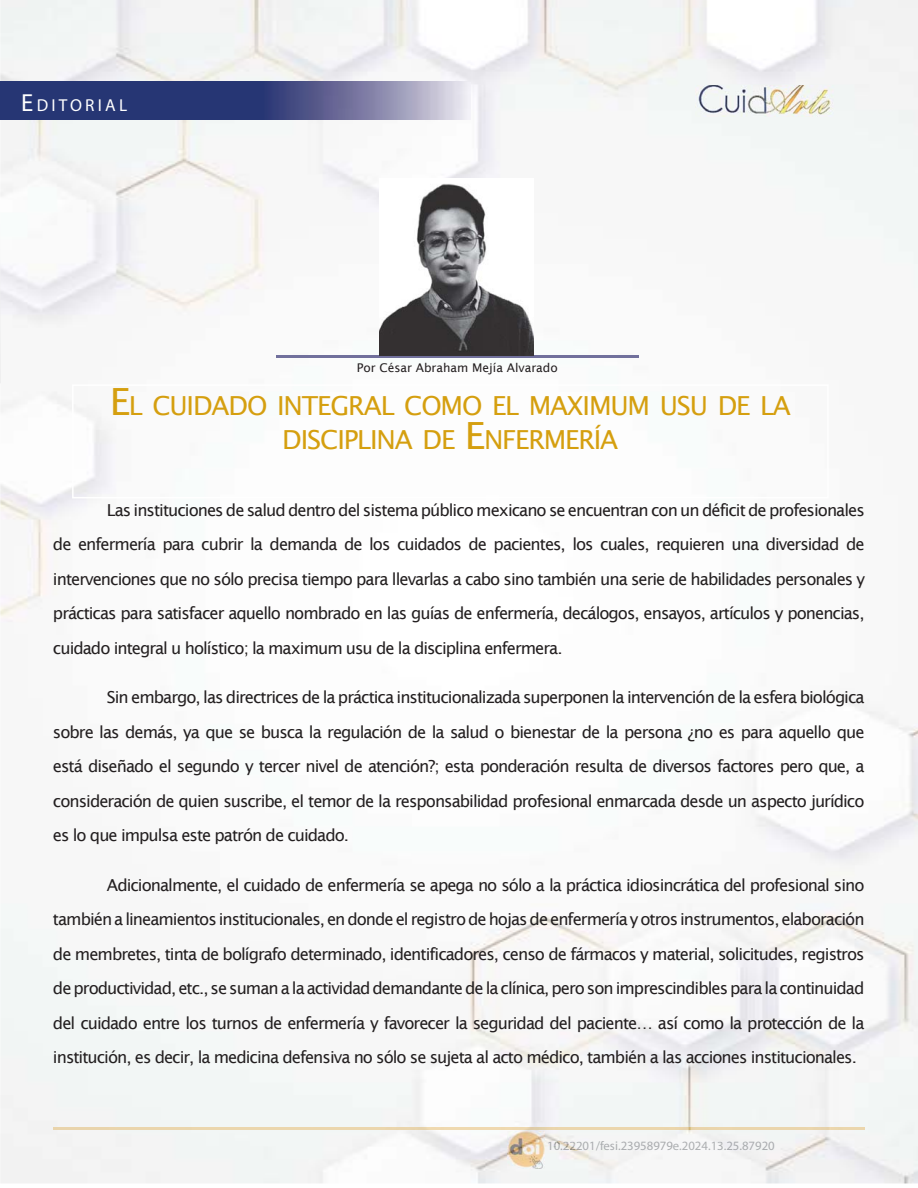
<style>
.page{position:relative;width:918px;height:1188px;background:#fff}
.page>*{position:absolute;margin:0;border:0;box-sizing:border-box;transform-origin:0 0}
.t1{font:26.25px/34.5px "Lucida Sans";letter-spacing:-.045em;color:#d59f0f;text-align:center}
.t2{font:17.4px "Myriad Pro";letter-spacing:.185em;color:#fff}
.t3{font:16.5px/34.5px "Lucida Sans";letter-spacing:-.06em;color:#231f20;text-align:justify}
.t4{font:12.75px "Myriad Pro";color:#aaacaf}
.t5{font:12px "Lucida Sans";color:#231f20}
.s1{font-size:24.75px}
.s2{font-size:37.5px}
.s3{color:#aaacad}
.s4{color:#a8a7a1}
.s5{color:#abadb0}
.s6{color:#aaadaf}
.s7{color:#a9abad}
.s8{color:#adb0b2}
.s9{color:#adafb1}
.s10{color:#a5a8aa}
.s11{color:#a7a9ad}
.s12{color:#a9acae}
</style>
<div class="page">
<img style="left:0;top:0;width:918px;height:1184px">
<div style="left:549px;top:1141px;width:225px;height:10px;background:#f4f5f5"></div>
<img style="left:54px;top:1128px;width:811px;height:1px">
<img style="left:507px;top:1132px;width:37px;height:37px">
<img style="left:0;top:81px;width:470px;height:38px">
<img style="left:696px;top:85px;width:138px;height:32px">
<img style="left:276px;top:356px;width:363px;height:1px">
<img style="left:379px;top:178px;width:154px;height:178px">
<p class="t2" style="left:21px;top:95px;width:107px"><span class="s1">E</span>DITORIAL</p>
<p class="t5" style="left:357px;top:360px;width:203px">Por César Abraham Mejía Alvarado</p>
<h1 class="t1" style="left:110px;top:388px;width:683px"><span class="s2">E</span>L CUIDADO INTEGRAL COMO EL MAXIMUM USU DE LA<br>DISCIPLINA DE <span class="s2">E</span>NFERMERÍA</h1>
<p class="t3" style="left:53px;top:492px;width:814px;text-indent:54px">Las instituciones de salud dentro del sistema público mexicano se encuentran con un déficit de profesionales de enfermería para cubrir la demanda de los cuidados de pacientes, los cuales, requieren una diversidad de intervenciones que no sólo precisa tiempo para llevarlas a cabo sino también una serie de habilidades personales y prácticas para satisfacer aquello nombrado en las guías de enfermería, decálogos, ensayos, artículos y ponencias, cuidado integral u holístico; la maximum usu de la disciplina enfermera.</p>
<p class="t3" style="left:53px;top:680px;width:813px;text-indent:54px">Sin embargo, las directrices de la práctica institucionalizada superponen la intervención de la esfera biológica sobre las demás, ya que se busca la regulación de la salud o bienestar de la persona ¿no es para aquello que está diseñado el segundo y tercer nivel de atención?; esta ponderación resulta de diversos factores pero que, a consideración de quien suscribe, el temor de la responsabilidad profesional enmarcada desde un aspecto jurídico es lo que impulsa este patrón de cuidado.</p>
<p class="t3" style="left:53px;top:867px;width:813px;text-indent:54px">Adicionalmente, el cuidado de enfermería se apega no sólo a la práctica idiosincrática del profesional sino también a lineamientos institucionales, en donde el registro de hojas de enfermería y otros instrumentos, elaboración de membretes, tinta de bolígrafo determinado, identificadores, censo de fármacos y material, solicitudes, registros de productividad, etc., se suman a la actividad demandante de la clínica, pero son imprescindibles para la continuidad del cuidado entre los turnos de enfermería y favorecer la seguridad del paciente… así como la protección de la institución, es decir, la medicina defensiva no sólo se sujeta al acto médico, también a las acciones institucionales.</p>
<p class="t4" style="left:547px;top:1138px;width:229px"><span class="s3">10</span><span class="s4">.2</span>22<span class="s5">01</span><span class="s6">/f</span>esi.239589<span class="s7">79</span><span class="s8">e.</span><span class="s9">2024.1</span><span class="s10">3</span>.<span class="s11">25</span><span class="s12">.8</span>7920</p>
</div>
